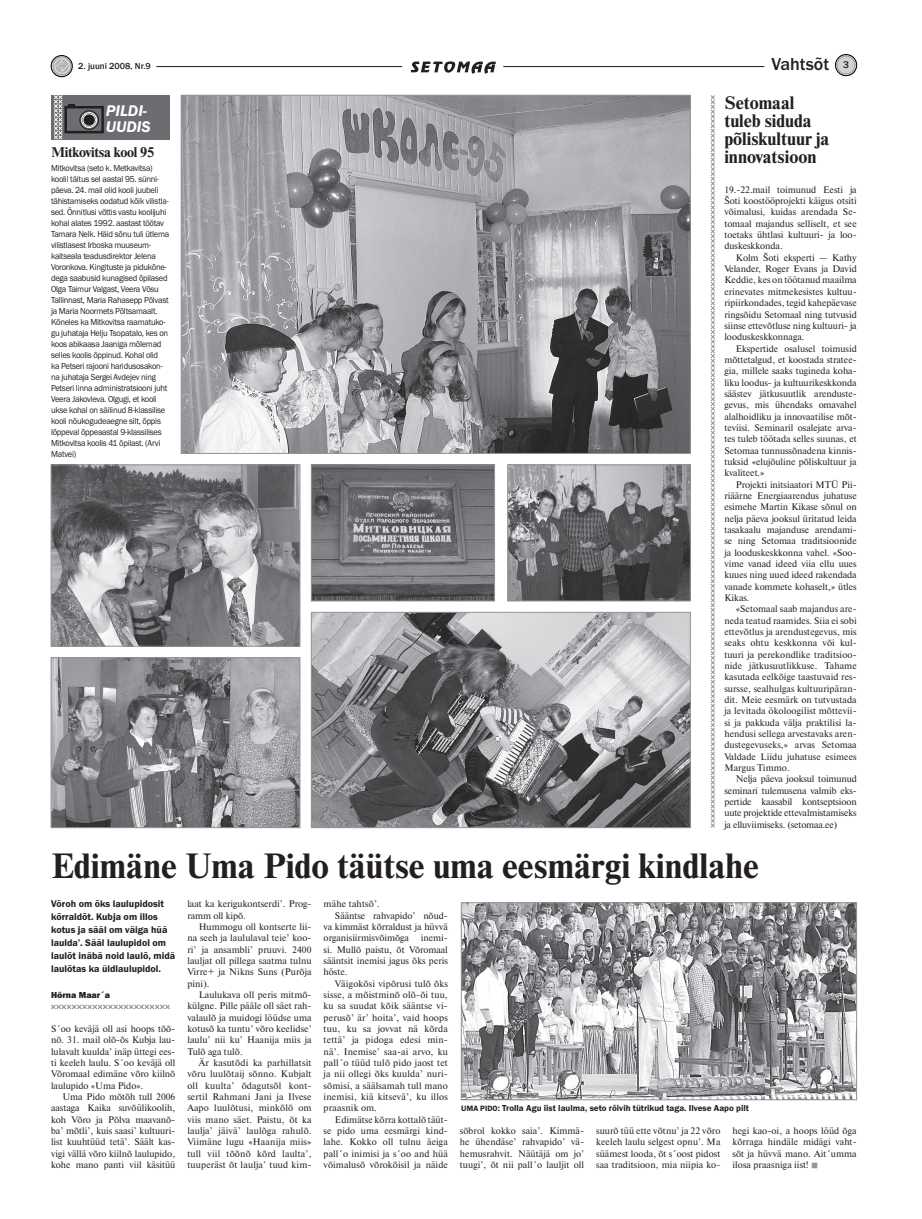
<style>
.page{position:relative;width:922px;height:1219px;background:#fff}
.page>*{position:absolute;margin:0;border:0;box-sizing:border-box;transform-origin:0 0}
.t1{font:700 35px "Newton A";color:#231f20}
.t2{font:700 18px/18px "Newton A";color:#231f20}
.t3{font:500 18px "Franklin Got T";color:#231f20}
.t4{font:16px/16px "Franklin Got T Dem Ita";color:#fff}
.t5{font:700 14px "Newton A";letter-spacing:-.02em;color:#231f20}
.t6{font:10px/13px "Franklin Got T Dem";color:#231f20}
.t7{font:9.5px/11.3px "Newton A";letter-spacing:.01em;color:#231f20;text-align:justify}
.t8{font:9px/11px "Franklin Got T Boo";letter-spacing:-.03em;color:#231f20;scale:.95 1}
.t9{font:9px "Franklin Got T Dem";color:#231f20}
.t10{font:500 9px "Franklin Gothic";color:#231f20}
.t11{font:9px "Franklin Got T Hea";color:#231f20}
.s1{font-size:8px}
.s2{color:#939598}
</style>
<div class="page">
<img style="left:835px;top:55px;width:21px;height:21px;border-radius:50%">
<div style="left:835px;top:54px;width:21px;height:22px;border:1px solid #000;border-radius:50%"></div>
<div style="left:838px;top:58px;width:14px;height:14px;background:#d1d2d4;border-radius:50%"></div>
<img style="left:51px;top:56px;width:21px;height:21px;border-radius:50%">
<div style="left:51px;top:55px;width:21px;height:22px;border:1px solid #000;border-radius:50%"></div>
<hr style="left:156px;top:66px;width:246px;height:1px;background:#231f20">
<hr style="left:503px;top:66px;width:261px;height:1px;background:#231f20">
<svg style="left:410px;top:61px;width:85px;height:13px"></svg>
<svg style="left:710px;top:95px;width:5px;height:733px"></svg>
<div style="left:51px;top:95px;width:119px;height:44px;background:#6c6d70"></div>
<svg style="left:53px;top:95px;width:22px;height:45px"></svg>
<div style="left:64px;top:106px;width:40px;height:27px;border:2px solid #231f20"></div>
<div style="left:80px;top:111px;width:19px;height:19px;border:1px solid #231f20;border-radius:50%"></div>
<svg style="left:82px;top:113px;width:15px;height:15px"></svg>
<div style="left:81px;top:112px;width:16px;height:16px;border:1px solid #fff;border-radius:50%"></div>
<div style="left:83px;top:114px;width:12px;height:12px;background:#231f20;border-radius:50%"></div>
<div style="left:83px;top:114px;width:12px;height:12px;border:1px solid #fff;border-radius:50%"></div>
<svg style="left:51px;top:1004px;width:119px;height:5px"></svg>
<img style="left:183px;top:97px;width:505px;height:355px">
<img style="left:53px;top:467px;width:245px;height:177px">
<div style="left:51px;top:465px;width:249px;height:181px;border:1px solid #939598"></div>
<img style="left:313px;top:614px;width:375px;height:212px">
<div style="left:311px;top:612px;width:379px;height:216px;border:1px solid #939598"></div>
<img style="left:53px;top:660px;width:245px;height:166px">
<div style="left:51px;top:658px;width:249px;height:170px;border:1px solid #939598"></div>
<img style="left:313px;top:467px;width:179px;height:132px">
<div style="left:311px;top:465px;width:183px;height:136px;border:1px solid #939598"></div>
<img style="left:509px;top:467px;width:179px;height:132px">
<div style="left:507px;top:465px;width:183px;height:136px;border:1px solid #939598"></div>
<img style="left:463px;top:905px;width:391px;height:193px">
<div style="left:461px;top:903px;width:395px;height:197px;border:1px solid #939598"></div>
<p class="t10" style="left:78px;top:60px;width:74px">2. juuni 2008, Nr.9</p>
<h2 class="t3" style="left:771px;top:54px;width:59px">Vahtsõt</h2>
<h2 class="t2" style="left:724px;top:94px;width:106px">Setomaal tuleb siduda põliskultuur ja</h2>
<h3 class="t5" style="left:51px;top:144px;width:105px">Mitkovitsa kool 95</h3>
<h2 class="t2" style="left:724px;top:148px;width:94px">innovatsioon</h2>
<p class="t8" style="left:51px;top:162px;width:126px">Mitkovitsa (seto k. Metkavitsa) koolil täitus sel aastal 95. sünni&shy;päeva. 24. mail olid kooli juubeli tähistamiseks oodatud kõik vilistla&shy;sed. Õnnitlusi võttis vastu koolijuhi kohal alates 1992. aastast töötav Tamara Nelk. Häid sõnu tuli ütlema vilistlasest Irboska muuseum&shy;kaitseala teadusdirektor Jelena Voronkova. Kingituste ja pidukõne&shy;dega saabusid kunagised õpilased Olga Taimur Valgast, Veera Võsu Tallinnast, Maria Rahasepp Põlvast ja Maria Noormets Põltsamaalt.<br>Kõneles ka Mitkovitsa raamatuko&shy;gu juhataja Helju Tsopatalo, kes on koos abikaasa Jaaniga mõlemad selles koolis õppinud. Kohal olid<br>ka Petseri rajooni haridusosakon&shy;na juhataja Sergei Avdejev ning Petseri linna administratsiooni juht Veera Jakovleva. Olgugi, et kooli ukse kohal on säilinud 8-klassilise kooli nõukogudeaegne silt, õppis lõppeval õppeaastal 9-klassilises Mitkovitsa koolis 41 õpilast. (Arvi Matvei)</p>
<h3 class="t4" style="left:106px;top:103px;width:46px">PILDI-<br>UuDIS</h3>
<p class="t7" style="left:724px;top:184px;width:134px">19.-22.mail toimunud Eesti ja Šoti koostööprojekti käigus otsiti võimalusi, kuidas arendada Se&shy;tomaal majandus selliselt, et see toetaks ühtlasi kultuuri- ja loo&shy;duskeskkonda.</p>
<p class="t7" style="left:724px;top:252px;width:134px;text-indent:11px">Kolm Šoti eksperti — Kathy Velander, Roger Evans ja David Keddie, kes on töötanud maailma erinevates mitmekesistes kultuu&shy;ripiirkondades, tegid kahepäevase ringsõidu Setomaal ning tutvusid siinse ettevõtluse ning kultuuri- ja looduskeskkonnaga.</p>
<p class="t7" style="left:724px;top:343px;width:134px;text-indent:11px">Ekspertide osalusel toimusid mõttetalgud, et koostada stratee&shy;gia, millele saaks tugineda koha&shy;liku loodus- ja kultuurikeskkonda säästev jätkusuutlik arenduste&shy;gevus, mis ühendaks omavahel alalhoidliku ja innovaatilise mõt&shy;teviisi. Seminaril osalejate arva&shy;tes tuleb töötada selles suunas, et Setomaa tunnussõnadena kinnis&shy;tuksid «elujõuline põliskultuur ja kvaliteet.»</p>
<p class="t7" style="left:724px;top:479px;width:134px;text-indent:11px">Projekti initsiaatori MTÜ Pii&shy;riäärne Energiaarendus juhatuse esimehe Martin Kikase sõnul on nelja päeva jooksul üritatud leida tasakaalu majanduse arendami&shy;se ning Setomaa traditsioonide ja looduskeskkonna vahel. «Soo&shy;vime vanad ideed viia ellu uues kuues ning uued ideed rakendada vanade kommete kohaselt,» ütles Kikas.</p>
<p class="t7" style="left:724px;top:603px;width:134px;text-indent:11px">«Setomaal saab majandus are&shy;neda teatud raamides. Siia ei sobi ettevõtlus ja arendustegevus, mis seaks ohtu keskkonna või kul&shy;tuuri ja perekondlike traditsioo&shy;nide jätkusuutlikkuse. Tahame kasutada eelkõige taastuvaid res&shy;sursse, sealhulgas kultuuripäran&shy;dit. Meie eesmärk on tutvustada ja levitada ökoloogilist mõttevii&shy;si ja pakkuda välja praktilisi la&shy;hendusi sellega arvestavaks aren&shy;dustegevuseks,» arvas Setomaa Valdade Liidu juhatuse esimees Margus Timmo.</p>
<p class="t7" style="left:724px;top:773px;width:134px;text-indent:11px">Nelja päeva jooksul toimunud seminari tulemusena valmib eks&shy;pertide kaasabil kontseptsioon uute projektide ettevalmistamiseks ja elluviimiseks. (setomaa.ee)</p>
<h1 class="t1" style="left:51px;top:845px;width:709px">Edimäne Uma Pido täütse uma eesmärgi kindlahe</h1>
<p class="t6" style="left:51px;top:897px;width:126px">Võroh om õks laulupidosit kõrraldõt. Kubja om illos kotus ja sääl om väiga hüä laulda’. Sääl laulupidol om laulõt inäbä noid laulõ, midä laulõtas ka üldlaulupidol.</p>
<p class="t11" style="left:51px;top:990px;width:61px">Hõrna Maar´a</p>
<p class="t7" style="left:51px;top:1023px;width:126px">S´oo keväjä oll asi hoops tõõ&shy;nõ. 31. mail olõ-õs Kubja lau&shy;lulavalt kuulda’ inäp üttegi ees&shy;ti keeleh laulu. S´oo keväjä oll Võromaal edimäne võro kiilnõ laulupido «Uma Pido».</p>
<p class="t7" style="left:51px;top:1091px;width:126px;text-indent:11px">Uma Pido mõtõh tull 2006 aastaga Kaika suvõülikoolih, koh Võro ja Põlva maavanõ&shy;ba’ mõtli’, kuis saasi’ kultuuri&shy;list kuuhtüüd tetä’. Säält kas&shy;vigi vällä võro kiilnõ laulupido, kohe mano panti viil käsitüü</p>
<p class="t7" style="left:187px;top:898px;width:126px">laat ka kerigukontserdi’. Prog&shy;ramm oll kipõ.</p>
<p class="t7" style="left:187px;top:921px;width:126px;text-indent:11px">Hummogu oll kontserte lii&shy;na seeh ja laululaval teie’ koo&shy;ri’ ja ansambli’ pruuvi. 2400 lauljat oll pillega saatma tulnu Virre+ ja Nikns Suns (Purõja pini).</p>
<p class="t7" style="left:187px;top:989px;width:126px;text-indent:11px">Laulukava oll peris mitmõ&shy;külgne. Pille pääle oll säet rah&shy;valaulõ ja muidogi löüdse uma kotusõ ka tuntu’ võro keelidse’ laulu’ nii ku’ Haanija miis ja Tulõ aga tulõ.</p>
<p class="t7" style="left:187px;top:1057px;width:126px;text-indent:11px">Är kasutõdi ka parhillatsit võru luulõtaij sõnno. Kubjalt oll kuulta’ õdagutsõl kont&shy;sertil Rahmani Jani ja Ilvese Aapo luulõtusi, minkõlõ om viis mano säet. Paistu, õt ka laulja’ jäivä’ laulõga rahulõ.<br>Viimäne lugu «Haanija miis» tull viil tõõnõ kõrd laulta’, tuuperäst õt laulja’ tuud kim-</p>
<p class="t7" style="left:323px;top:898px;width:58px">mähe tahtsõ’.</p>
<p class="t7" style="left:335px;top:909px;width:114px">Sääntse rahvapido’ nõud-</p>
<p class="t7" style="left:323px;top:921px;width:126px">va kimmäst kõrraldust ja hüvvä</p>
<p class="t7" style="left:323px;top:932px;width:126px">organisiirmisvõimõga inemi-</p>
<p class="t7" style="left:323px;top:943px;width:126px">si. Mullõ paistu, õt Võromaal</p>
<p class="t7" style="left:323px;top:955px;width:126px">sääntsit inemisi jagus õks peris</p>
<p class="t7" style="left:323px;top:966px;width:25px">höste.</p>
<p class="t7" style="left:335px;top:977px;width:114px">Väigokõsi vipõrusi tulõ õks</p>
<p class="t7" style="left:323px;top:989px;width:126px">sisse, a mõistminõ olõ-õi tuu,</p>
<p class="t7" style="left:323px;top:1000px;width:126px">ku sa suudat kõik sääntse vi-</p>
<p class="t7" style="left:323px;top:1011px;width:126px">perusõ’ är’ hoita’, vaid hoops</p>
<p class="t7" style="left:323px;top:1023px;width:126px">tuu, ku sa jovvat nä kõrda</p>
<p class="t7" style="left:323px;top:1034px;width:126px">tettä’ ja pidoga edesi min-</p>
<p class="t7" style="left:323px;top:1046px;width:126px">nä’. Inemise’ saa-ai arvo, ku</p>
<p class="t7" style="left:323px;top:1057px;width:126px">pall´o tüüd tulõ pido jaost tet</p>
<p class="t7" style="left:323px;top:1068px;width:126px">ja nii ollegi õks kuulda’ nuri-</p>
<p class="t7" style="left:323px;top:1080px;width:126px">sõmisi, a säälsamah tull mano</p>
<p class="t7" style="left:323px;top:1091px;width:126px">inemisi, kiä kitsevä’, ku illos</p>
<p class="t7" style="left:323px;top:1102px;width:55px">praasnik om.</p>
<p class="t7" style="left:335px;top:1114px;width:114px">Edimätse kõrra kottalõ täüt-</p>
<p class="t7" style="left:323px;top:1125px;width:126px">se pido uma eesmärgi kind-</p>
<p class="t7" style="left:323px;top:1136px;width:126px">lahe. Kokko oll tulnu äeiga</p>
<p class="t7" style="left:323px;top:1148px;width:126px">pall´o inimisi ja s´oo and hüä</p>
<p class="t7" style="left:323px;top:1159px;width:126px">võimalusõ võrokõisil ja näide</p>
<p class="t9" style="left:461px;top:1103px;width:289px"><span class="s1">UMA PIDO</span>: Trolla Agu iist laulma, seto rõivih tütrikud taga. Ilvese Aapo pilt</p>
<p class="t7" style="left:460px;top:1125px;width:126px">sõbrol kokko saia’. Kimmä&shy;he ühendäse’ rahvapido’ vä&shy;hemusrahvit. Näütäjä om jo’ tuugi’, õt nii pall´o lauljit oll</p>
<p class="t7" style="left:596px;top:1125px;width:126px">suurõ tüü ette võtnu’ ja 22 võro keeleh laulu selgest opnu’. Ma süämest looda, õt s´oost pidost saa traditsioon, mia niipia ko-</p>
<p class="t7" style="left:732px;top:1125px;width:126px">hegi kao-oi, a hoops löüd õga kõrraga hindäle midägi vaht&shy;sõt ja hüvvä mano. Ait´umma ilosa praasniga iist! <span class="s2">■</span></p>
</div>
